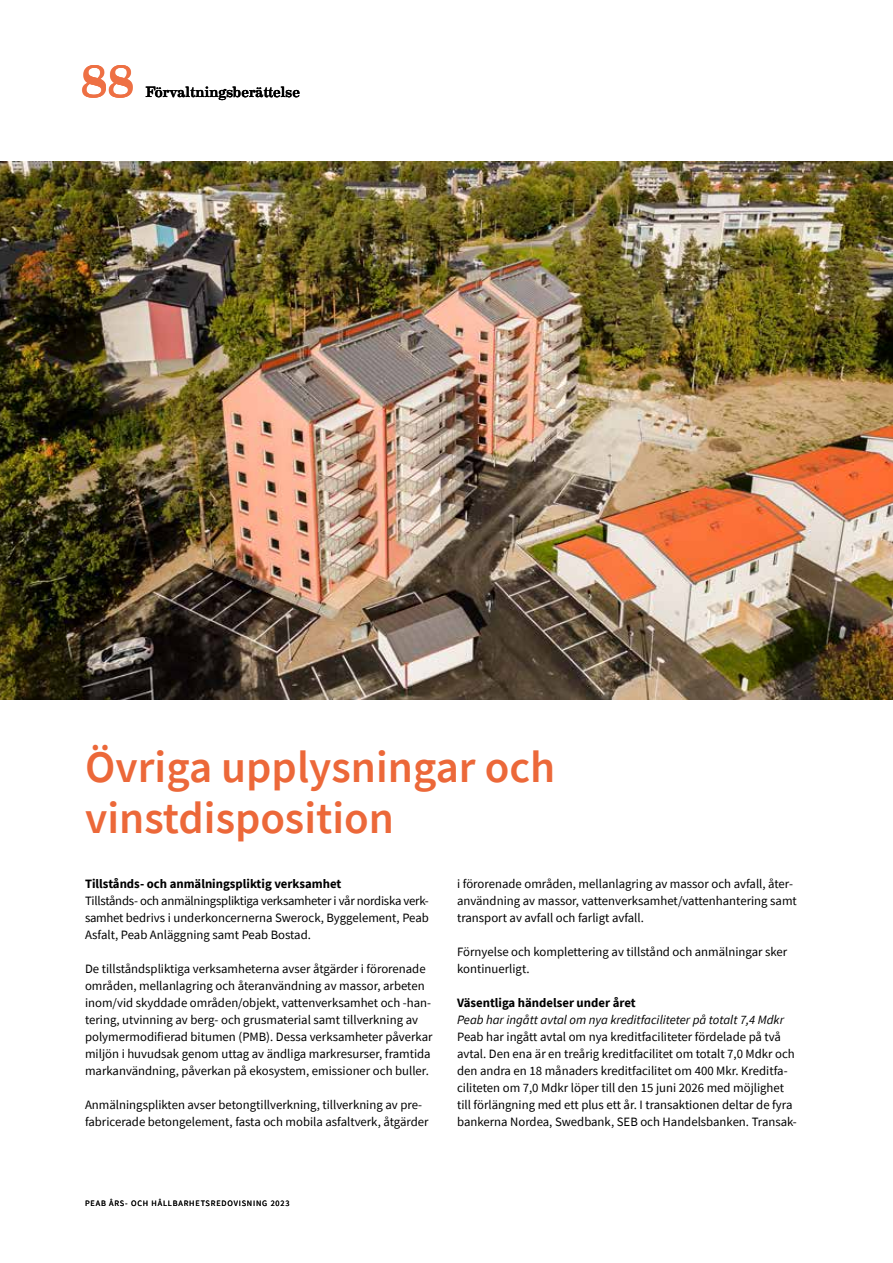
<style>
.page{position:relative;width:893px;height:1263px;background:#fff}
.page>*{position:absolute;margin:0;border:0;box-sizing:border-box;transform-origin:0 0}
.t1{font:600 45px/51px "Source Sans Pro";color:#ec6839}
.t2{font:500 45px "Eames Century Modern";color:#ee7044}
.t3{font:15px "Eames Century Modern";letter-spacing:.01em;color:#000}
.t4{font:12.75px/17px "Source Sans Pro";color:#000}
.t5{font:700 12.75px "Source Sans Pro";color:#000}
.t6{font:italic 12.75px "Source Sans Pro";color:#000}
.t7{font:8.25px "Source Sans Pro";letter-spacing:.1em;color:#000}
</style>
<div class="page">
<img style="left:0;top:162px;width:893px;height:537px">
<h1 class="t2" style="left:81px;top:48px;width:55px">88</h1>
<p class="t3" style="left:145px;top:81px;width:156px">Förvaltningsberättelse</p>
<h1 class="t1" style="left:85px;top:741px;width:472px">Övriga upplysningar och vinstdisposition</h1>
<p class="t5" style="left:85px;top:875px;width:258px">Tillstånds- och anmälningspliktig verksamhet</p>
<p class="t4" style="left:85px;top:892px;width:345px;text-align:justify">Tillstånds- och anmälningspliktiga verksamheter i vår nordiska verk&shy;samhet bedrivs i underkoncernerna Swerock, Byggelement, Peab Asfalt, Peab Anläggning samt Peab Bostad.</p>
<p class="t4" style="left:85px;top:960px;width:349px">De tillståndspliktiga verksamheterna avser åtgärder i förorenade områden, mellanlagring och återanvändning av massor, arbeten inom/vid skyddade områden/objekt, vattenverksamhet och -han&shy;tering, utvinning av berg- och grusmaterial samt tillverkning av polymermodifierad bitumen (PMB). Dessa verksamheter påverkar miljön i huvudsak genom uttag av ändliga markresurser, framtida markanvändning, påverkan på ekosystem, emissioner och buller.</p>
<p class="t4" style="left:85px;top:1096px;width:345px">Anmälningsplikten avser betongtillverkning, tillverkning av pre&shy;fabricerade betongelement, fasta och mobila asfaltverk, åtgärder</p>
<p class="t4" style="left:457px;top:875px;width:341px">i förorenade områden, mellanlagring av massor och avfall, åter&shy;användning av massor, vattenverksamhet/vattenhantering samt transport av avfall och farligt avfall.</p>
<p class="t4" style="left:457px;top:943px;width:332px">Förnyelse och komplettering av tillstånd och anmälningar sker kontinuerligt.</p>
<p class="t5" style="left:457px;top:994px;width:180px">Väsentliga händelser under året</p>
<p class="t6" style="left:457px;top:1011px;width:328px">Peab har ingått avtal om nya kreditfaciliteter på totalt 7,4 Mdkr</p>
<p class="t4" style="left:457px;top:1028px;width:341px">Peab har ingått avtal om nya kreditfaciliteter fördelade på två avtal. Den ena är en treårig kreditfacilitet om totalt 7,0 Mdkr och den andra en 18 månaders kreditfacilitet om 400 Mkr. Kreditfa&shy;ciliteten om 7,0 Mdkr löper till den 15 juni 2026 med möjlighet till förlängning med ett plus ett år. I transaktionen deltar de fyra bankerna Nordea, Swedbank, SEB och Handelsbanken. Transak-</p>
<p class="t7" style="left:85px;top:1198px;width:206px">PEAB ÅRS- OCH HÅLLBARHETSREDOVISNING 2023</p>
</div>
